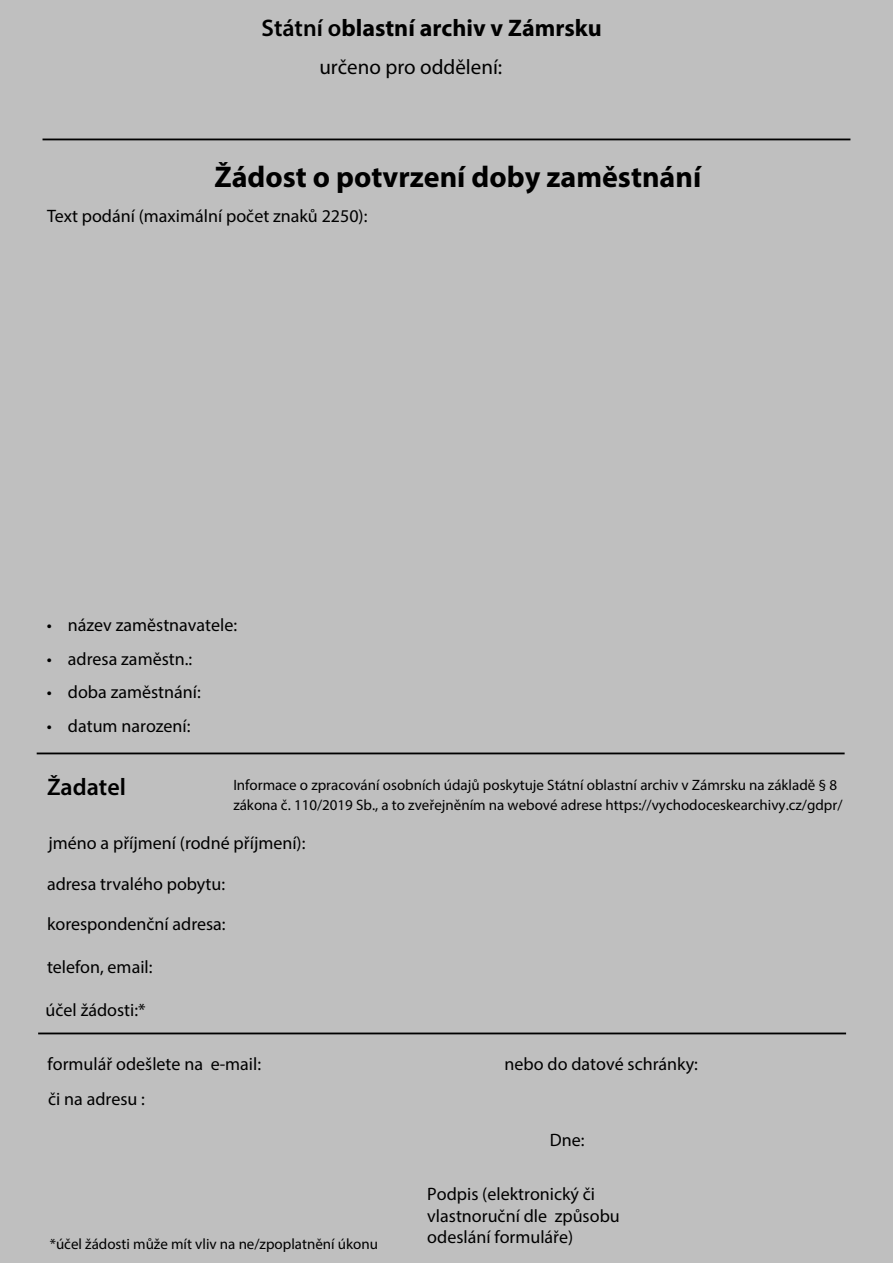
<style>
.page{position:relative;width:893px;height:1263px;background:#bfbfbf}
.page>*{position:absolute;margin:0;border:0;box-sizing:border-box;transform-origin:0 0}
.t1{font:700 30px "Myriad Pro";color:#000}
.t2{font:700 24px "Myriad Pro";color:#000}
.t3{font:600 24px "Myriad Pro";color:#000}
.t4{font:21px "Myriad Pro";color:#000}
.t5{font:18px/21.6px "Myriad Pro";color:#000}
.t6{font:15px/20.2px "Myriad Pro";color:#000}
.s1{font-weight:600}
</style>
<div class="page">
<hr style="left:43px;top:138px;width:807px;height:3px;background:#000">
<hr style="left:37px;top:752px;width:808px;height:3px;background:#000">
<hr style="left:38px;top:1032px;width:808px;height:3px;background:#000">
<p class="t2" style="left:262px;top:12px;width:342px"><span class="s1">Státní o</span>blastní archiv v Zámrsku</p>
<p class="t4" style="left:319px;top:54px;width:184px">určeno pro oddělení:</p>
<p class="t1" style="left:214px;top:158px;width:488px">Žádost o potvrzení doby zaměstnání</p>
<p class="t5" style="left:47px;top:205px;width:322px">Text podání (maximální počet znaků 2250):</p>
<p class="t5" style="left:47px;top:614px;width:192px">• název zaměstnavatele:</p>
<p class="t5" style="left:47px;top:648px;width:147px">• adresa zaměstn.:</p>
<p class="t5" style="left:47px;top:681px;width:156px">• doba zaměstnání:</p>
<p class="t5" style="left:47px;top:715px;width:145px">• datum narození:</p>
<p class="t3" style="left:47px;top:772px;width:80px">Žadatel</p>
<p class="t6" style="left:233px;top:775px;width:611px">Informace o zpracování osobních údajů poskytuje Státní oblastní archiv v Zámrsku na základě § 8 zákona č. 110/2019 Sb., a to zveřejněním na webové adrese https://vychodoceskearchivy.cz/gdpr/</p>
<p class="t5" style="left:49px;top:832px;width:258px">jméno a příjmení (rodné příjmení):</p>
<p class="t5" style="left:47px;top:873px;width:179px">adresa trvalého pobytu:</p>
<p class="t5" style="left:47px;top:913px;width:180px">korespondenční adresa:</p>
<p class="t5" style="left:47px;top:956px;width:107px">telefon, email:</p>
<p class="t5" style="left:46px;top:999px;width:101px">účel žádosti:*</p>
<p class="t5" style="left:48px;top:1053px;width:215px">formulář odešlete na e-mail:</p>
<p class="t5" style="left:48px;top:1088px;width:98px">či na adresu :</p>
<p class="t6" style="left:50px;top:1234px;width:330px">*účel žádosti může mít vliv na ne/zpoplatnění úkonu</p>
<p class="t5" style="left:505px;top:1053px;width:195px">nebo do datové schránky:</p>
<p class="t5" style="left:550px;top:1129px;width:36px">Dne:</p>
<p class="t5" style="left:427px;top:1183px;width:194px">Podpis (elektronický či vlastnoruční dle způsobu odeslání formuláře)</p>
</div>
